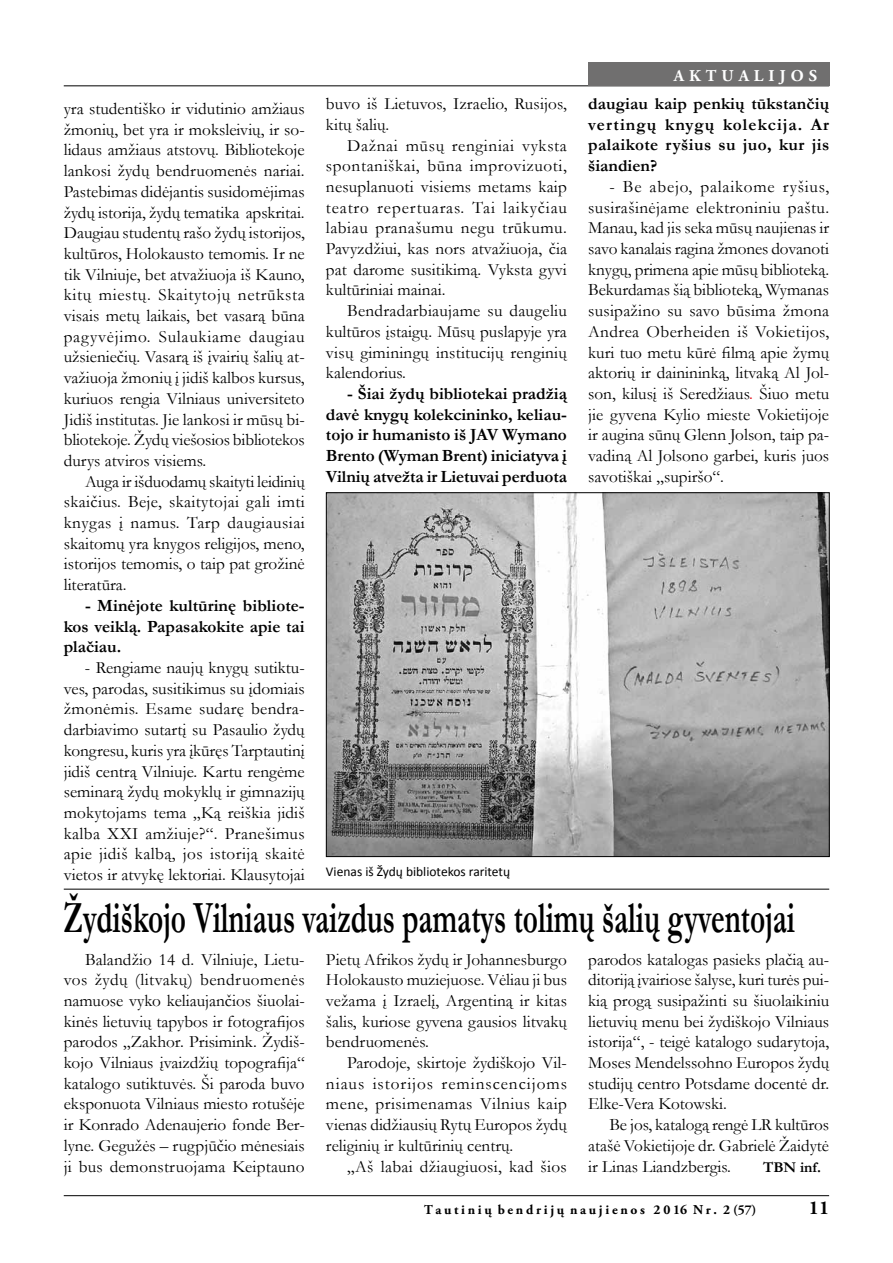
<style>
.page{position:relative;width:893px;height:1263px;background:#fff}
.page>*{position:absolute;margin:0;border:0;box-sizing:border-box;transform-origin:0 0}
.t1{font:700 45px "Garamond";color:#000;scale:.65 1}
.t2{font:700 19.5px "Adobe Garamond Pro";color:#000}
.t3{font:17.25px/20.7px "Garamond";color:#000;text-align:justify}
.t4{font:700 17.25px/20.7px "Garamond";color:#000;text-align:justify}
.t5{font:17.25px "Garamond";letter-spacing:.03em;color:#000}
.t6{font:17.25px "Garamond";letter-spacing:.035em;color:#000}
.t7{font:17.25px "Garamond";letter-spacing:.02em;color:#000}
.t8{font:17.25px "Garamond";letter-spacing:.05em;color:#000}
.t9{font:17.25px "Garamond";letter-spacing:.055em;color:#000}
.t10{font:17.25px "Garamond";letter-spacing:.045em;color:#000}
.t11{font:17.25px "Garamond";letter-spacing:.04em;color:#000}
.t12{font:700 16.5px "Adobe Garamond Pro";letter-spacing:.3em;color:#fff}
.t13{font:700 15px "Garamond";color:#000}
.t14{font:700 13.5px "Adobe Garamond Pro";letter-spacing:.2em;color:#000}
.t15{font:13.5px "Calibri";color:#000}
.s1{color:#e30613}
</style>
<div class="page">
<hr style="left:64px;top:1195px;width:765px;height:1px;background:#000">
<hr style="left:64px;top:85px;width:765px;height:1px;background:#000">
<div style="left:588px;top:62px;width:241px;height:23px;background:#706f6f"></div>
<img style="left:328px;top:494px;width:500px;height:361px">
<hr style="left:64px;top:889px;width:765px;height:1px;background:#000">
<p class="t3" style="left:64px;top:98px;width:242px">yra studentiško ir vidutinio amžiaus</p>
<p class="t3" style="left:64px;top:118px;width:242px">žmonių, bet yra ir moksleivių, ir so-</p>
<p class="t3" style="left:64px;top:139px;width:242px">lidaus amžiaus atstovų. Bibliotekoje</p>
<p class="t3" style="left:64px;top:160px;width:242px">lankosi žydų bendruomenės nariai.</p>
<p class="t3" style="left:64px;top:181px;width:242px">Pastebimas didėjantis susidomėjimas</p>
<p class="t3" style="left:64px;top:201px;width:242px">žydų istorija, žydų tematika apskritai.</p>
<p class="t3" style="left:64px;top:222px;width:242px">Daugiau studentų rašo žydų istorijos,</p>
<p class="t3" style="left:64px;top:243px;width:242px">kultūros, Holokausto temomis. Ir ne</p>
<p class="t3" style="left:64px;top:263px;width:242px">tik Vilniuje, bet atvažiuoja iš Kauno,</p>
<p class="t6" style="left:64px;top:283px;width:242px">kitų miestų. Skaitytojų netrūksta</p>
<p class="t3" style="left:64px;top:305px;width:242px">visais metų laikais, bet vasarą būna</p>
<p class="t10" style="left:64px;top:325px;width:242px">pagyvėjimo. Sulaukiame daugiau</p>
<p class="t3" style="left:64px;top:346px;width:242px">užsieniečių. Vasarą iš įvairių šalių at-</p>
<p class="t3" style="left:64px;top:367px;width:242px">važiuoja žmonių į jidiš kalbos kursus,</p>
<p class="t3" style="left:64px;top:388px;width:242px">kuriuos rengia Vilniaus universiteto</p>
<p class="t3" style="left:64px;top:408px;width:242px">Jidiš institutas. Jie lankosi ir mūsų bi-</p>
<p class="t3" style="left:64px;top:429px;width:242px">bliotekoje. Žydų viešosios bibliotekos</p>
<p class="t3" style="left:64px;top:450px;width:144px">durys atviros visiems.</p>
<p class="t3" style="left:85px;top:470px;width:221px">Auga ir išduodamų skaityti leidinių</p>
<p class="t7" style="left:64px;top:490px;width:242px">skaičius. Beje, skaitytojai gali imti</p>
<p class="t5" style="left:64px;top:511px;width:243px">knygas į namus. Tarp daugiausiai</p>
<p class="t3" style="left:64px;top:532px;width:242px">skaitomų yra knygos religijos, meno,</p>
<p class="t3" style="left:64px;top:553px;width:242px">istorijos temomis, o taip pat grožinė</p>
<p class="t3" style="left:64px;top:574px;width:64px">literatūra.</p>
<p class="t4" style="left:64px;top:595px;width:242px;text-indent:21px">- Minėjote kultūrinę bibliote&shy;kos veiklą. Papasakokite apie tai plačiau.</p>
<p class="t3" style="left:64px;top:657px;width:242px;text-indent:21px">- Rengiame naujų knygų sutiktu&shy;ves, parodas, susitikimus su įdomiais žmonėmis. Esame sudarę bendra&shy;darbiavimo sutartį su Pasaulio žydų kongresu, kuris yra įkūręs Tarptautinį jidiš centrą Vilniuje. Kartu rengėme seminarą žydų mokyklų ir gimnazijų mokytojams tema „Ką reiškia jidiš kalba XXI amžiuje?“. Pranešimus apie jidiš kalbą, jos istoriją skaitė vietos ir atvykę lektoriai. Klausytojai</p>
<p class="t3" style="left:326px;top:93px;width:242px">buvo iš Lietuvos, Izraelio, Rusijos,</p>
<p class="t3" style="left:326px;top:114px;width:65px">kitų šalių.</p>
<p class="t11" style="left:347px;top:133px;width:221px">Dažnai mūsų renginiai vyksta</p>
<p class="t6" style="left:326px;top:154px;width:242px">spontaniškai, būna improvizuoti,</p>
<p class="t3" style="left:326px;top:176px;width:242px">nesuplanuoti visiems metams kaip</p>
<p class="t8" style="left:326px;top:196px;width:243px">teatro repertuaras. Tai laikyčiau</p>
<p class="t5" style="left:326px;top:216px;width:242px">labiau pranašumu negu trūkumu.</p>
<p class="t3" style="left:326px;top:238px;width:243px">Pavyzdžiui, kas nors atvažiuoja, čia</p>
<p class="t3" style="left:326px;top:258px;width:242px">pat darome susitikimą. Vyksta gyvi</p>
<p class="t3" style="left:326px;top:279px;width:121px">kultūriniai mainai.</p>
<p class="t3" style="left:347px;top:300px;width:221px">Bendradarbiaujame su daugeliu</p>
<p class="t3" style="left:326px;top:321px;width:242px">kultūros įstaigų. Mūsų puslapyje yra</p>
<p class="t3" style="left:326px;top:341px;width:242px">visų giminingų institucijų renginių</p>
<p class="t3" style="left:326px;top:362px;width:82px">kalendorius.</p>
<p class="t4" style="left:326px;top:383px;width:242px;text-indent:21px">- Šiai žydų bibliotekai pradžią davė knygų kolekcininko, keliau&shy;tojo ir humanisto iš JAV Wymano Brento (Wyman Brent) iniciatyva į Vilnių atvežta ir Lietuvai perduota</p>
<p class="t15" style="left:326px;top:863px;width:186px">Vienas iš Žydų bibliotekos raritetų</p>
<p class="t12" style="left:674px;top:66px;width:145px">AKTUA LIJOS</p>
<p class="t4" style="left:588px;top:93px;width:242px">daugiau kaip penkių tūkstančių vertingų knygų kolekcija. Ar palaikote ryšius su juo, kur jis šiandien?</p>
<p class="t3" style="left:588px;top:176px;width:242px;text-indent:21px">- Be abejo, palaikome ryšius, susirašinėjame elektroniniu paštu.<br>Manau, kad jis seka mūsų naujienas ir savo kanalais ragina žmones dovanoti knygų, primena apie mūsų biblioteką.<br>Bekurdamas šią biblioteką, Wymanas susipažino su savo būsima žmona Andrea Oberheiden iš Vokietijos, kuri tuo metu kūrė filmą apie žymų aktorių ir dainininką, litvaką Al Jol&shy;son, kilusį iš Seredžiaus<span class="s1">.</span> Šiuo metu jie gyvena Kylio mieste Vokietijoje ir augina sūnų Glenn Jolson, taip pa&shy;vadiną Al Jolsono garbei, kuris juos savotiškai „supiršo“.</p>
<p class="t1" style="left:64px;top:887px;width:1127px">Žydiškojo Vilniaus vaizdus pamatys tolimų šalių gyventojai</p>
<p class="t3" style="left:326px;top:948px;width:242px">Pietų Afrikos žydų ir Johannesburgo</p>
<p class="t3" style="left:326px;top:969px;width:242px">Holokausto muziejuose. Vėliau ji bus</p>
<p class="t3" style="left:326px;top:990px;width:242px">vežama į Izraelį, Argentiną ir kitas</p>
<p class="t3" style="left:326px;top:1010px;width:242px">šalis, kuriose gyvena gausios litvakų</p>
<p class="t3" style="left:326px;top:1031px;width:104px">bendruomenės.</p>
<p class="t3" style="left:347px;top:1052px;width:221px">Parodoje, skirtoje žydiškojo Vil-</p>
<p class="t9" style="left:326px;top:1072px;width:243px">niaus istorijos reminscencijoms</p>
<p class="t5" style="left:326px;top:1092px;width:242px">mene, prisimenamas Vilnius kaip</p>
<p class="t3" style="left:326px;top:1114px;width:242px">vienas didžiausių Rytų Europos žydų</p>
<p class="t3" style="left:326px;top:1134px;width:189px">religinių ir kultūrinių centrų.</p>
<p class="t7" style="left:347px;top:1154px;width:221px">„Aš labai džiaugiuosi, kad šios</p>
<p class="t3" style="left:588px;top:948px;width:243px">parodos katalogas pasieks plačią au-</p>
<p class="t3" style="left:588px;top:969px;width:242px">ditoriją įvairiose šalyse, kuri turės pui-</p>
<p class="t3" style="left:588px;top:990px;width:242px">kią progą susipažinti su šiuolaikiniu</p>
<p class="t3" style="left:588px;top:1010px;width:242px">lietuvių menu bei žydiškojo Vilniaus</p>
<p class="t3" style="left:588px;top:1031px;width:242px">istorija“, - teigė katalogo sudarytoja,</p>
<p class="t3" style="left:588px;top:1052px;width:242px">Moses Mendelssohno Europos žydų</p>
<p class="t3" style="left:588px;top:1072px;width:242px">studijų centro Potsdame docentė dr.</p>
<p class="t3" style="left:588px;top:1093px;width:140px">Elke-Vera Kotowski.</p>
<p class="t3" style="left:609px;top:1114px;width:221px">Be jos, katalogą rengė LR kultūros</p>
<p class="t3" style="left:588px;top:1134px;width:242px">atašė Vokietijoje dr. Gabrielė Žaidytė</p>
<p class="t3" style="left:588px;top:1155px;width:144px">ir Linas Liandzbergis.</p>
<p class="t13" style="left:763px;top:1156px;width:59px">TBN inf.</p>
<p class="t3" style="left:64px;top:948px;width:243px;text-indent:21px">Balandžio 14 d. Vilniuje, Lietu&shy;vos žydų (litvakų) bendruomenės namuose vyko keliaujančios šiuolai&shy;kinės lietuvių tapybos ir fotografijos parodos „Zakhor. Prisimink. Žydiš&shy;kojo Vilniaus įvaizdžių topografija“ katalogo sutiktuvės. Ši paroda buvo eksponuota Vilniaus miesto rotušėje ir Konrado Adenaujerio fonde Ber&shy;lyne. Gegužės – rugpjūčio mėnesiais ji bus demonstruojama Keiptauno</p>
<p class="t14" style="left:424px;top:1202px;width:334px">Tautinių bendrijų naujienos 2016 Nr. 2 (57)</p>
<p class="t2" style="left:809px;top:1197px;width:22px">11</p>
</div>
